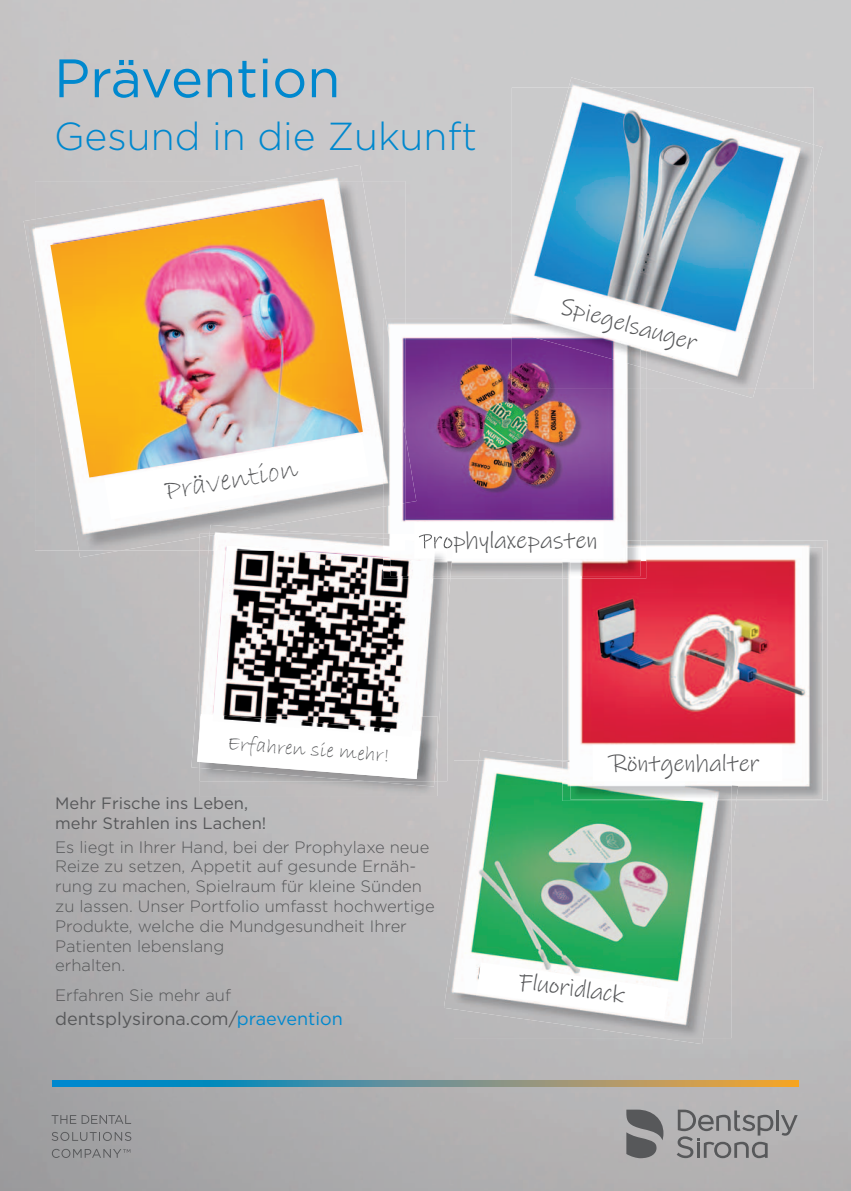
<style>
.page{position:relative;width:851px;height:1191px;background:#fff}
.page>*{position:absolute;margin:0;border:0;box-sizing:border-box;transform-origin:0 0}
.t1{font:54px "Gotham";color:#0088ce}
.t2{font:300 39px "Gotham";color:#0088ce}
.t3{font:29.4px "Bradley Hand ITC";color:#57585a}
.t4{font:24.15px "Ink Free";color:#57585a}
.t5{font:21px "Bradley Hand ITC";color:#57585a}
.t6{font:18px "Gotham";color:#57585a}
.t7{font:300 16.5px/19.8px "Gotham";color:#57585a}
.t8{font:16.5px/19.8px "Gotham";color:#57585a}
.s1{color:#0088ce}
</style>
<div class="page">
<img style="left:0;top:0;width:850px;height:1191px">
<svg style="left:53px;top:1080px;width:745px;height:6px;background:#6a928d"></svg>
<hr style="left:775px;top:1110px;width:3px;height:20px;background:#57585a">
<svg style="left:780px;top:1115px;width:17px;height:20px"></svg>
<svg style="left:676px;top:1109px;width:97px;height:49px;background:#9b9a9c"></svg>
<svg style="left:626px;top:1109px;width:37px;height:49px;background:#78787a"></svg>
<svg style="left:52px;top:1115px;width:24px;height:8px"></svg>
<svg style="left:82px;top:1115px;width:49px;height:8px"></svg>
<svg style="left:52px;top:1131px;width:79px;height:10px"></svg>
<svg style="left:52px;top:1148px;width:78px;height:10px"></svg>
<div style="left:385px;top:181px;width:20px;height:137px;background:#cac8ca"></div>
<img style="left:24px;top:165px;width:338px;height:392px">
<img style="left:35px;top:181px;width:350px;height:369px">
<img style="left:50px;top:199px;width:313px;height:278px">
<svg style="left:104px;top:435px;width:265px;height:84px"></svg>
<img style="left:444px;top:750px;width:292px;height:294px">
<svg style="left:476px;top:962px;width:192px;height:57px"></svg>
<img style="left:562px;top:540px;width:265px;height:261px">
<img style="left:562px;top:761px;width:169px;height:40px">
<img style="left:570px;top:547px;width:252px;height:252px">
<img style="left:731px;top:785px;width:7px;height:14px">
<img style="left:570px;top:762px;width:161px;height:37px">
<div style="left:592px;top:745px;width:190px;height:36px;background:#fff"></div>
<img style="left:405px;top:318px;width:241px;height:260px">
<img style="left:383px;top:318px;width:22px;height:216px">
<img style="left:383px;top:318px;width:7px;height:188px">
<img style="left:570px;top:547px;width:76px;height:31px">
<img style="left:405px;top:326px;width:235px;height:250px">
<img style="left:390px;top:326px;width:15px;height:214px">
<img style="left:405px;top:435px;width:11px;height:68px">
<img style="left:390px;top:347px;width:15px;height:158px">
<img style="left:562px;top:540px;width:78px;height:36px">
<img style="left:570px;top:547px;width:70px;height:29px">
<div style="left:414px;top:522px;width:189px;height:37px;background:#fff"></div>
<img style="left:646px;top:318px;width:167px;height:71px">
<img style="left:640px;top:368px;width:6px;height:21px">
<img style="left:511px;top:368px;width:129px;height:21px">
<img style="left:504px;top:77px;width:318px;height:241px">
<svg style="left:501px;top:318px;width:10px;height:13px"></svg>
<img style="left:719px;top:389px;width:36px;height:9px">
<img style="left:511px;top:318px;width:23px;height:50px">
<img style="left:511px;top:326px;width:23px;height:41px">
<svg style="left:534px;top:281px;width:192px;height:87px"></svg>
<svg style="left:405px;top:534px;width:9px;height:6px"></svg>
<img style="left:419px;top:534px;width:28px;height:6px">
<img style="left:200px;top:537px;width:8px;height:13px">
<img style="left:254px;top:528px;width:70px;height:6px">
<img style="left:210px;top:525px;width:44px;height:9px">
<img style="left:447px;top:578px;width:3px;height:40px">
<img style="left:447px;top:559px;width:5px;height:17px">
<svg style="left:447px;top:543px;width:6px;height:6px"></svg>
<img style="left:191px;top:660px;width:9px;height:108px">
<img style="left:200px;top:550px;width:247px;height:189px">
<img style="left:208px;top:534px;width:175px;height:16px">
<svg style="left:200px;top:534px;width:21px;height:3px"></svg>
<img style="left:424px;top:576px;width:23px;height:2px">
<svg style="left:383px;top:534px;width:7px;height:16px"></svg>
<img style="left:390px;top:540px;width:57px;height:36px">
<img style="left:414px;top:541px;width:33px;height:17px">
<img style="left:419px;top:541px;width:28px;height:12px">
<img style="left:200px;top:781px;width:237px;height:15px">
<img style="left:367px;top:781px;width:67px;height:5px">
<img style="left:200px;top:716px;width:237px;height:65px">
<svg style="left:197px;top:714px;width:223px;height:65px"></svg>
<img style="left:213px;top:550px;width:210px;height:166px">
<img style="left:226px;top:545px;width:67px;height:5px">
<img style="left:383px;top:558px;width:41px;height:20px">
<img style="left:390px;top:558px;width:35px;height:18px">
<img style="left:213px;top:715px;width:199px;height:21px">
<h1 class="t1" style="left:54px;top:54px;width:288px">Prävention</h1>
<h2 class="t2" style="left:54px;top:118px;width:424px">Gesund in die Zukunft</h2>
<h3 class="t3" style="left:163px;top:476px;width:136px;rotate:-9deg">Prävention</h3>
<h3 class="t4" style="left:564px;top:295px;width:143px;rotate:16deg">Spiegelsauger</h3>
<h3 class="t4" style="left:419px;top:530px;width:180px">Prophylaxepasten</h3>
<p class="t5" style="left:228px;top:733px;width:164px;rotate:4deg">Erfahren sie mehr!</p>
<h3 class="t4" style="left:612px;top:752px;width:149px">Röntgenhalter</h3>
<p class="t8" style="left:55px;top:794px;width:212px">Mehr Frische ins Leben, mehr Strahlen ins Lachen!</p>
<p class="t7" style="left:55px;top:837px;width:381px">Es liegt in Ihrer Hand, bei der Prophylaxe neue Reize zu setzen, Appetit auf gesunde Ernäh&shy;rung zu machen, Spielraum für kleine Sünden zu lassen. Unser Portfolio umfasst hochwertige Produkte, welche die Mundgesundheit Ihrer Patienten lebenslang<br>erhalten.</p>
<p class="t7" style="left:55px;top:986px;width:177px">Erfahren Sie mehr auf</p>
<p class="t6" style="left:55px;top:1011px;width:289px">dentsplysirona.com/<span class="s1">praevention</span></p>
<h3 class="t4" style="left:520px;top:970px;width:108px;rotate:8deg">Fluoridlack</h3>
</div>
